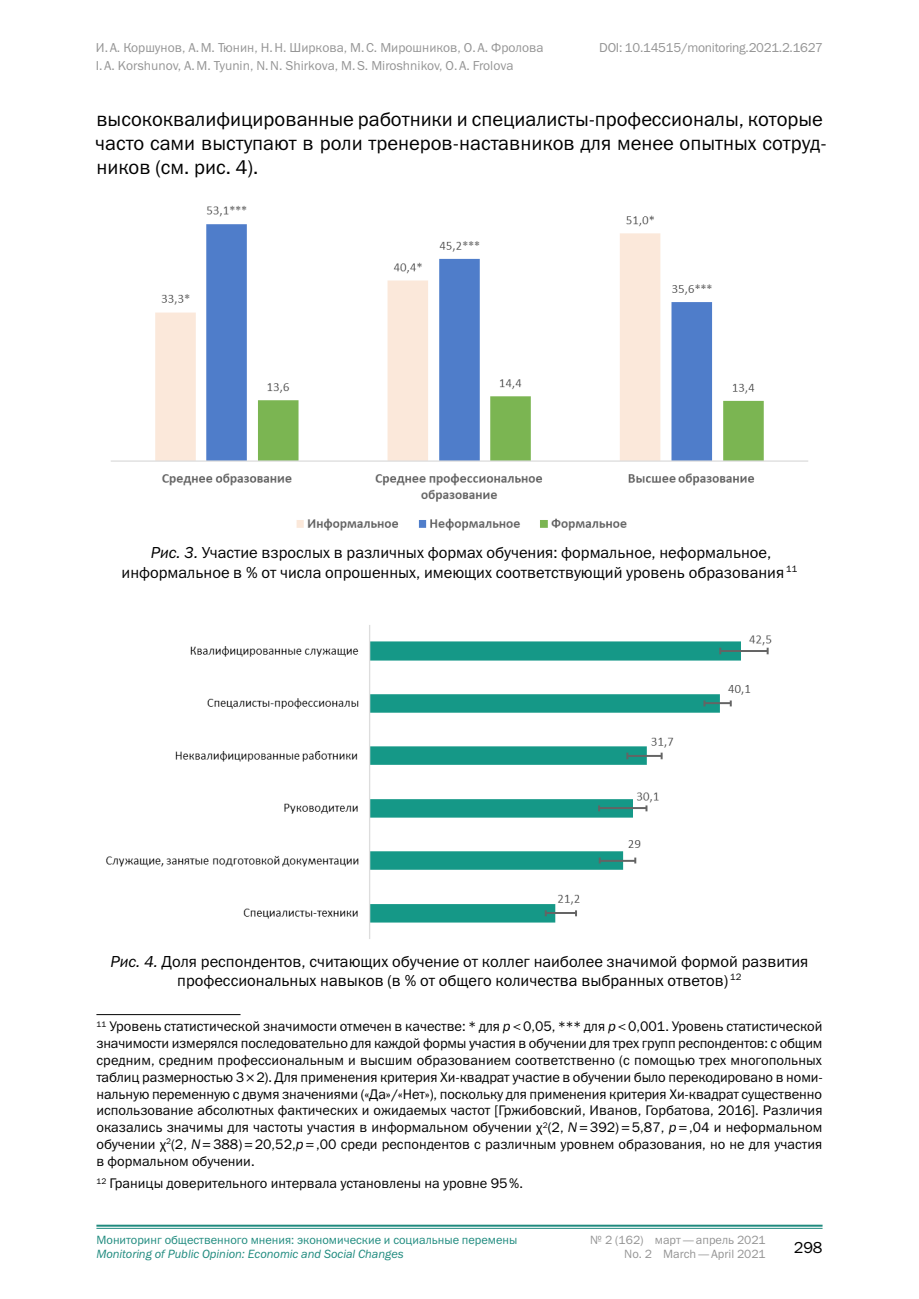
<style>
.page{position:relative;width:919px;height:1299px;background:#fff}
.page>*{position:absolute;margin:0;border:0;box-sizing:border-box;transform-origin:0 0}
.t1{font:20px/24px "Franklin Gothic ITC";color:#000}
.t2{font:16px/19.2px "Franklin Gothic ITC";color:#000;text-align:center}
.t3{font:14px/16.8px "Franklin Gothic ITC";color:#000;text-align:justify}
.t4{font:13px "Franklin Gothic ITC";color:#959595}
.t5{font:13px "Franklin Gothic ITC";letter-spacing:-.02em;color:#959595}
.t6{font:12px "Franklin Gothic ITC";color:#208b7f}
.t7{font:italic 12px "Franklin Gothic ITC";color:#208b7f}
.t8{font:12px "Franklin Gothic ITC";color:#959595}
.s1{font-style:italic}
.s2{font-family:"Myriad Pro"}
</style>
<div class="page">
<hr style="left:96px;top:1224px;width:726px;height:2px;background:#208b7f">
<hr style="left:96px;top:1227px;width:726px;height:1px;background:#208b7f">
<img style="left:111px;top:205px;width:697px;height:326px">
<img style="left:106px;top:625px;width:666px;height:314px">
<hr style="left:96px;top:1014px;width:144px;height:1px;background:#000">
<p class="t4" style="left:96px;top:39px;width:449px">И.А. Коршунов, А.М. Тюнин, Н.Н. Ширкова, М.С. Мирошников, О.А. Фролова</p>
<p class="t5" style="left:599px;top:39px;width:225px">DOI: 10.14515/monitoring.2021.2.1627</p>
<p class="t4" style="left:96px;top:57px;width:419px">I.A. Korshunov, A.M. Tyunin, N.N. Shirkova, M.S. Miroshnikov, O.A. Frolova</p>
<h1 class="t1" style="left:95px;top:107px;width:733px">высококвалифицированные работники и специалисты--профессионалы, которые часто сами выступают в роли тренеров--наставников для менее опытных сотруд&shy;ников (см. рис. 4).</h1>
<p class="t2" style="left:122px;top:543px;width:677px"><span class="s1">Рис. 3.</span> Участие взрослых в различных формах обучения: формальное, неформальное, информальное в % от числа опрошенных, имеющих соответствующий уровень образования <sup>11</sup></p>
<p class="t2" style="left:110px;top:951px;width:699px"><span class="s1">Рис. 4.</span> Доля респондентов, считающих обучение от коллег наиболее значимой формой развития профессиональных навыков (в % от общего количества выбранных ответов) <sup>12</sup></p>
<p class="t3" style="left:96px;top:1018px;width:727px"><sup>11</sup> Уровень статистической значимости отмечен в качестве: * для <span class="s1">p</span>&lt;0,05, *** для <span class="s1">p</span>&lt;0,001. Уровень статистической значимости измерялся последовательно для каждой формы участия в обучении для трех групп респондентов: с общим средним, средним профессиональным и высшим образованием соответственно (с помощью трех многопольных таблиц размерностью 3×2). Для применения критерия Хи-квадрат участие в обучении было перекодировано в номи&shy;нальную переменную с двумя значениями («Да»/«Нет»), поскольку для применения критерия Хи-квадрат существенно использование абсолютных фактических и ожидаемых частот [Гржибовский, Иванов, Горбатова, 2016]. Различия оказались значимы для частоты участия в информальном обучении <span class="s2">χ</span><sup>2</sup>(2, <span class="s1">N</span>=392)=5,87, <span class="s1">p</span>=,04 и неформальном обучении <span class="s2">χ</span><sup>2</sup>(2, <span class="s1">N</span>=388)=20,52,<span class="s1">p</span>=,00 среди респондентов с различным уровнем образования, но не для участия в формальном обучении.</p>
<p class="t3" style="left:96px;top:1175px;width:428px"><sup>12</sup> Границы доверительного интервала установлены на уровне 95%.</p>
<p class="t6" style="left:96px;top:1232px;width:422px">Мониторинг общественного мнения: экономические и социальные перемены</p>
<p class="t8" style="left:590px;top:1232px;width:177px">№ 2 (162) март—апрель 2021</p>
<p class="t7" style="left:96px;top:1247px;width:309px">Monitoring of Public Opinion: Economic and Social Changes</p>
<p class="t8" style="left:624px;top:1246px;width:143px">No. 2 March—April 2021</p>
<p class="t2" style="left:793px;top:1237px;width:30px">298</p>
</div>
